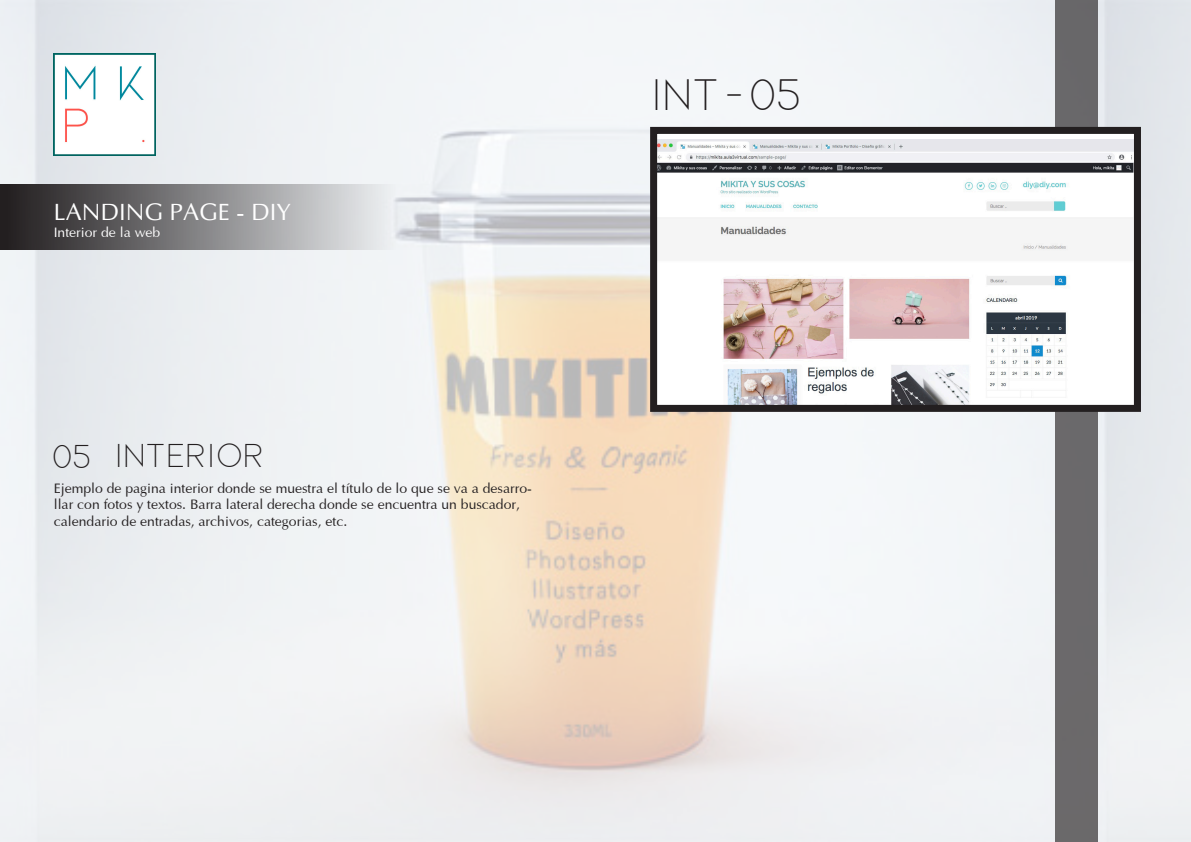
<style>
.page{position:relative;width:1191px;height:842px;background:#fff}
.page>*{position:absolute;margin:0;border:0;box-sizing:border-box;transform-origin:0 0}
.Titulo2{font:48px "LOVES";color:#231f20}
.Titulo2-2{font:36px "LOVES";color:#231f20}
.TITULO_1{font:24px "Optima";color:#fff}
.Titulo2-3{font:14px/16.8px "Optima";color:#231f20}
.t1{font:14px "Optima";color:#fff}
</style>
<div class="page">
<img style="left:0;top:0;width:1191px;height:842px">
<div style="left:1054px;top:0;width:43px;height:842px;background:#6b696b"></div>
<img style="left:53px;top:53px;width:102px;height:102px">
<div style="left:0;top:184px;width:429px;height:65px;background:linear-gradient(to right,#201d1e,#f9fcff)"></div>
<img style="left:658px;top:139px;width:475px;height:265px">
<div style="left:650px;top:127px;width:491px;height:285px;border:7px solid #231f20"></div>
<p class="TITULO_1" style="left:54px;top:194px;width:239px">LANDING PAGE - DIY</p>
<p class="t1" style="left:54px;top:222px;width:108px">Interior de la web</p>
<p class="Titulo2-2" style="left:117px;top:437px;width:151px">INTERIOR</p>
<p class="Titulo2-2" style="left:54px;top:438px;width:43px">05</p>
<p class="Titulo2-3" style="left:54px;top:478px;width:479px">Ejemplo de pagina interior donde se muestra el título de lo que se va a desarro&shy;llar con fotos y textos. Barra lateral derecha donde se encuentra un buscador, calendario de entradas, archivos, categorias, etc.</p>
<p class="Titulo2" style="left:653px;top:70px;width:155px">INT-05</p>
</div>
